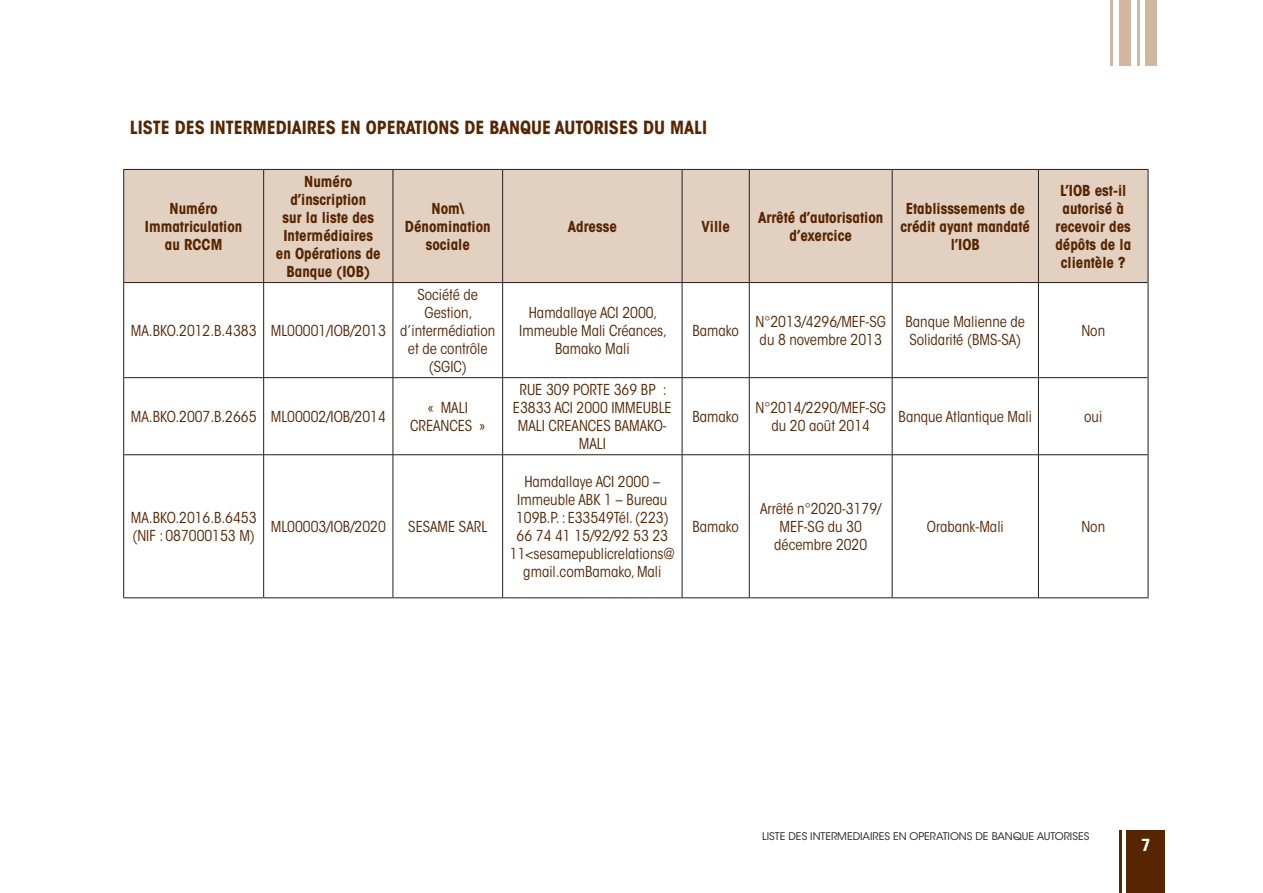
<style>
.page{position:relative;width:1263px;height:893px;background:#fff}
.page>*{position:absolute;margin:0;border:0;box-sizing:border-box;transform-origin:0 0}
.t1{font:700 condensed 18px "ITC Avant Garde Std";color:#572500}
.t2{font:700 condensed 16.5px "ITC Avant Garde Std";color:#fff}
.t3{font:condensed 15px/18px "ITC Avant Garde Std";color:#572500;text-align:center}
.t4{font:700 condensed 15px/18px "ITC Avant Garde Std";color:#572500;text-align:center}
.t5{font:10.5px "ITC Avant Garde Std";color:#231f20}
</style>
<div class="page">
<hr style="left:1119px;top:830px;width:3px;height:63px;background:#572500">
<div style="left:1127px;top:830px;width:38px;height:63px;background:#572500"></div>
<hr style="left:1110px;top:0;width:3px;height:66px;background:#d1b79f">
<hr style="left:1136px;top:0;width:3px;height:66px;background:#d1b79f">
<div style="left:1118px;top:0;width:12px;height:66px;background:#d1b79f"></div>
<div style="left:1145px;top:0;width:12px;height:66px;background:#d1b79f"></div>
<div style="left:124px;top:170px;width:1024px;height:112px;background:#e2d0c0"></div>
<hr style="left:123px;top:169px;width:141px;height:1px;background:#231f20">
<hr style="left:123px;top:170px;width:1px;height:113px;background:#231f20">
<hr style="left:264px;top:169px;width:129px;height:1px;background:#231f20">
<hr style="left:393px;top:169px;width:110px;height:1px;background:#231f20">
<hr style="left:503px;top:169px;width:179px;height:1px;background:#231f20">
<hr style="left:682px;top:169px;width:67px;height:1px;background:#231f20">
<hr style="left:749px;top:169px;width:143px;height:1px;background:#231f20">
<hr style="left:892px;top:169px;width:146px;height:1px;background:#231f20">
<hr style="left:1038px;top:169px;width:110px;height:1px;background:#231f20">
<hr style="left:1148px;top:170px;width:1px;height:113px;background:#231f20">
<hr style="left:123px;top:283px;width:1px;height:95px;background:#231f20">
<hr style="left:1148px;top:283px;width:1px;height:95px;background:#231f20">
<hr style="left:123px;top:378px;width:1px;height:77px;background:#231f20">
<hr style="left:1148px;top:378px;width:1px;height:77px;background:#231f20">
<hr style="left:123px;top:455px;width:1px;height:142px;background:#231f20">
<hr style="left:1148px;top:455px;width:1px;height:142px;background:#231f20">
<hr style="left:123px;top:597px;width:141px;height:1px;background:#231f20">
<hr style="left:264px;top:597px;width:129px;height:1px;background:#231f20">
<hr style="left:393px;top:597px;width:110px;height:1px;background:#231f20">
<hr style="left:503px;top:597px;width:179px;height:1px;background:#231f20">
<hr style="left:682px;top:597px;width:67px;height:1px;background:#231f20">
<hr style="left:749px;top:597px;width:143px;height:1px;background:#231f20">
<hr style="left:892px;top:597px;width:146px;height:1px;background:#231f20">
<hr style="left:1038px;top:597px;width:110px;height:1px;background:#231f20">
<hr style="left:263px;top:170px;width:1px;height:112px;background:#231f20">
<hr style="left:393px;top:170px;width:1px;height:112px;background:#231f20">
<hr style="left:502px;top:170px;width:1px;height:112px;background:#231f20">
<hr style="left:682px;top:170px;width:1px;height:112px;background:#231f20">
<hr style="left:749px;top:170px;width:1px;height:112px;background:#231f20">
<hr style="left:892px;top:170px;width:1px;height:112px;background:#231f20">
<hr style="left:1038px;top:170px;width:1px;height:112px;background:#231f20">
<hr style="left:124px;top:282px;width:140px;height:1px;background:#231f20">
<hr style="left:264px;top:282px;width:129px;height:1px;background:#231f20">
<hr style="left:263px;top:283px;width:1px;height:94px;background:#231f20">
<hr style="left:393px;top:282px;width:110px;height:1px;background:#231f20">
<hr style="left:393px;top:283px;width:1px;height:94px;background:#231f20">
<hr style="left:503px;top:282px;width:179px;height:1px;background:#231f20">
<hr style="left:502px;top:283px;width:1px;height:94px;background:#231f20">
<hr style="left:682px;top:282px;width:67px;height:1px;background:#231f20">
<hr style="left:682px;top:283px;width:1px;height:94px;background:#231f20">
<hr style="left:749px;top:282px;width:143px;height:1px;background:#231f20">
<hr style="left:749px;top:283px;width:1px;height:94px;background:#231f20">
<hr style="left:892px;top:282px;width:146px;height:1px;background:#231f20">
<hr style="left:892px;top:283px;width:1px;height:94px;background:#231f20">
<hr style="left:1038px;top:282px;width:110px;height:1px;background:#231f20">
<hr style="left:1038px;top:283px;width:1px;height:94px;background:#231f20">
<hr style="left:124px;top:377px;width:140px;height:1px;background:#231f20">
<hr style="left:264px;top:377px;width:129px;height:1px;background:#231f20">
<hr style="left:263px;top:378px;width:1px;height:77px;background:#231f20">
<hr style="left:393px;top:377px;width:110px;height:1px;background:#231f20">
<hr style="left:393px;top:378px;width:1px;height:77px;background:#231f20">
<hr style="left:503px;top:377px;width:179px;height:1px;background:#231f20">
<hr style="left:502px;top:378px;width:1px;height:77px;background:#231f20">
<hr style="left:682px;top:377px;width:67px;height:1px;background:#231f20">
<hr style="left:682px;top:378px;width:1px;height:77px;background:#231f20">
<hr style="left:749px;top:377px;width:143px;height:1px;background:#231f20">
<hr style="left:749px;top:378px;width:1px;height:77px;background:#231f20">
<hr style="left:892px;top:377px;width:146px;height:1px;background:#231f20">
<hr style="left:892px;top:378px;width:1px;height:77px;background:#231f20">
<hr style="left:1038px;top:377px;width:110px;height:1px;background:#231f20">
<hr style="left:1038px;top:378px;width:1px;height:77px;background:#231f20">
<hr style="left:124px;top:454px;width:140px;height:1px;background:#231f20">
<hr style="left:264px;top:454px;width:129px;height:1px;background:#231f20">
<hr style="left:263px;top:455px;width:1px;height:142px;background:#231f20">
<hr style="left:393px;top:454px;width:110px;height:1px;background:#231f20">
<hr style="left:393px;top:455px;width:1px;height:142px;background:#231f20">
<hr style="left:503px;top:454px;width:179px;height:1px;background:#231f20">
<hr style="left:502px;top:455px;width:1px;height:142px;background:#231f20">
<hr style="left:682px;top:454px;width:67px;height:1px;background:#231f20">
<hr style="left:682px;top:455px;width:1px;height:142px;background:#231f20">
<hr style="left:749px;top:454px;width:143px;height:1px;background:#231f20">
<hr style="left:749px;top:455px;width:1px;height:142px;background:#231f20">
<hr style="left:892px;top:454px;width:146px;height:1px;background:#231f20">
<hr style="left:892px;top:455px;width:1px;height:142px;background:#231f20">
<hr style="left:1038px;top:454px;width:110px;height:1px;background:#231f20">
<hr style="left:1038px;top:455px;width:1px;height:142px;background:#231f20">
<p class="t1" style="left:130px;top:116px;width:579px">LISTE DES INTERMEDIAIRES EN OPERATIONS DE BANQUE AUTORISES DU MALI</p>
<p class="t4" style="left:145px;top:199px;width:99px">Numéro<br>Immatriculation</p>
<p class="t4" style="left:165px;top:235px;width:59px">au RCCM</p>
<p class="t4" style="left:276px;top:172px;width:106px">Numéro d’inscription<br>sur la liste des<br>Intermédiaires en Opérations de<br>Banque (IOB)</p>
<p class="t4" style="left:405px;top:199px;width:87px">Nom\<br>Dénomination sociale</p>
<p class="t4" style="left:568px;top:217px;width:50px">Adresse</p>
<p class="t4" style="left:701px;top:217px;width:30px">Ville</p>
<p class="t4" style="left:758px;top:208px;width:127px">Arrêté d’autorisation d’exercice</p>
<p class="t4" style="left:901px;top:199px;width:131px">Etablisssements de crédit ayant mandaté l’IOB</p>
<p class="t4" style="left:1055px;top:181px;width:77px">L’IOB est-il autorisé à recevoir des dépôts de la clientèle ?</p>
<p class="t3" style="left:131px;top:321px;width:127px">MA.BKO.2012.B.4383</p>
<p class="t3" style="left:271px;top:321px;width:117px">ML00001/IOB/2013</p>
<p class="t3" style="left:400px;top:285px;width:97px">Société de<br>Gestion, d’intermédiation et de contrôle (SGIC)</p>
<p class="t3" style="left:131px;top:407px;width:127px">MA.BKO.2007.B.2665</p>
<p class="t3" style="left:271px;top:407px;width:117px">ML00002/IOB/2014</p>
<p class="t3" style="left:410px;top:398px;width:77px">« MALI<br>CREANCES »</p>
<p class="t3" style="left:131px;top:508px;width:127px">MA.BKO.2016.B.6453</p>
<p class="t3" style="left:132px;top:526px;width:124px">(NIF : 087000153 M)</p>
<p class="t3" style="left:271px;top:517px;width:117px">ML00003/IOB/2020</p>
<p class="t3" style="left:408px;top:517px;width:81px">SESAME SARL</p>
<p class="t3" style="left:519px;top:303px;width:149px">Hamdallaye ACI 2000,<br>Immeuble Mali Créances,<br>Bamako Mali</p>
<p class="t3" style="left:513px;top:380px;width:160px">RUE 309 PORTE 369 BP :<br>E3833 ACI 2000 IMMEUBLE<br>MALI CREANCES BAMAKO-<br>MALI</p>
<p class="t3" style="left:510px;top:472px;width:167px">Hamdallaye ACI 2000 –<br>Immeuble ABK 1 – Bureau<br>109B.P. : E33549Tél. (223)<br>66 74 41 15/92/92 53 23<br>11&lt;sesamepublicrelations@ gmail.comBamako, Mali</p>
<p class="t3" style="left:692px;top:321px;width:48px">Bamako</p>
<p class="t3" style="left:755px;top:312px;width:132px;text-align:left">N°2013/4296/MEF-SG du 8 novembre 2013</p>
<p class="t3" style="left:905px;top:312px;width:121px;text-align:left">Banque Malienne de<br>Solidarité (BMS-SA)</p>
<p class="t3" style="left:1081px;top:321px;width:25px">Non</p>
<p class="t3" style="left:692px;top:407px;width:48px">Bamako</p>
<p class="t3" style="left:755px;top:398px;width:132px">N°2014/2290/MEF-SG du 20 août 2014</p>
<p class="t3" style="left:898px;top:407px;width:135px">Banque Atlantique Mali</p>
<p class="t3" style="left:1084px;top:407px;width:20px">oui</p>
<p class="t3" style="left:692px;top:517px;width:48px">Bamako</p>
<p class="t3" style="left:760px;top:499px;width:123px">Arrêté n°2020-3179/<br>MEF-SG du 30 décembre 2020</p>
<p class="t3" style="left:927px;top:517px;width:78px">Orabank-Mali</p>
<p class="t3" style="left:1081px;top:517px;width:25px">Non</p>
<p class="t5" style="left:762px;top:830px;width:329px">LISTE DES INTERMEDIAIRES EN OPERATIONS DE BANQUE AUTORISES</p>
<p class="t2" style="left:1141px;top:835px;width:11px">7</p>
</div>
